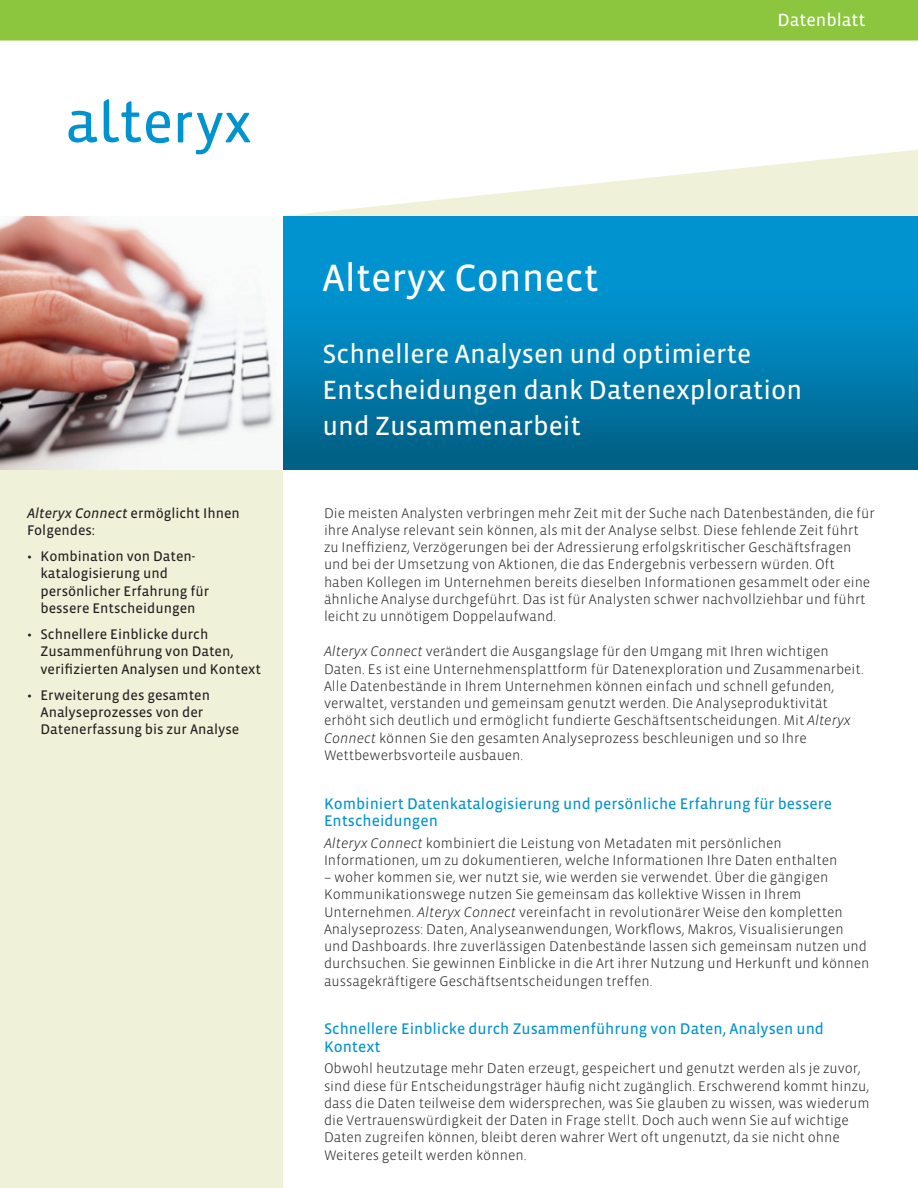
<style>
.page{position:relative;width:918px;height:1188px;background:#fff}
.page>*{position:absolute;margin:0;border:0;box-sizing:border-box;transform-origin:0 0}
.t1{font:39px "Vista Sans OT";color:#fff}
.t2{font:27px/36px "Vista Sans OT";color:#fff}
.t3{font:18px "Vista Sans OT";color:#fff}
.t4{font:15.75px/17.2px "Vista Sans OT";color:#0093d0}
.t5{font:300 14.25px/17.2px "Vista Sans OT";color:#231f20}
.t6{font:14.25px/17.2px "Vista Sans OT";color:#231f20}
.s1{font-style:italic}
</style>
<div class="page">
<svg style="left:283px;top:216px;width:635px;height:254px;background:#0081b5"></svg>
<div style="left:0;top:470px;width:283px;height:718px;background:#f0f1d9"></div>
<div style="left:0;top:0;width:918px;height:41px;background:#8bc63e"></div>
<svg style="left:68px;top:111px;width:29px;height:32px"></svg>
<svg style="left:178px;top:112px;width:72px;height:42px"></svg>
<svg style="left:104px;top:99px;width:66px;height:44px"></svg>
<img style="left:0;top:216px;width:276px;height:254px">
<svg style="left:286px;top:149px;width:632px;height:67px"></svg>
<p class="t3" style="left:778px;top:10px;width:90px">Datenblatt</p>
<p class="t6" style="left:27px;top:504px;width:214px"><span class="s1">Alteryx Connect</span> ermöglicht Ihnen<br>Folgendes:</p>
<p class="t6" style="left:40px;top:548px;width:170px;text-indent:-13px">• Kombination von Daten&shy;katalogisierung und persönlicher Erfahrung für bessere Entscheidungen</p>
<p class="t6" style="left:40px;top:626px;width:222px;text-indent:-13px">• Schnellere Einblicke durch<br>Zusammenführung von Daten, verifizierten Analysen und Kontext</p>
<p class="t6" style="left:40px;top:687px;width:200px;text-indent:-13px">• Erweiterung des gesamten<br>Analyseprozesses von der<br>Datenerfassung bis zur Analyse</p>
<h1 class="t1" style="left:322px;top:257px;width:278px">Alteryx Connect</h1>
<h2 class="t2" style="left:322px;top:336px;width:481px">Schnellere Analysen und optimierte<br>Entscheidungen dank Datenexploration und Zusammenarbeit</h2>
<p class="t5" style="left:324px;top:504px;width:552px">Die meisten Analysten verbringen mehr Zeit mit der Suche nach Datenbeständen, die für ihre Analyse relevant sein können, als mit der Analyse selbst. Diese fehlende Zeit führt zu Ineffizienz, Verzögerungen bei der Adressierung erfolgskritischer Geschäftsfragen und bei der Umsetzung von Aktionen, die das Endergebnis verbessern würden. Oft haben Kollegen im Unternehmen bereits dieselben Informationen gesammelt oder eine ähnliche Analyse durchgeführt. Das ist für Analysten schwer nachvollziehbar und führt leicht zu unnötigem Doppelaufwand.</p>
<p class="t5" style="left:324px;top:643px;width:541px"><span class="s1">Alteryx Connect</span> verändert die Ausgangslage für den Umgang mit Ihren wichtigen Daten. Es ist eine Unternehmensplattform für Datenexploration und Zusammenarbeit.<br>Alle Datenbestände in Ihrem Unternehmen können einfach und schnell gefunden, verwaltet, verstanden und gemeinsam genutzt werden. Die Analyseproduktivität erhöht sich deutlich und ermöglicht fundierte Geschäftsentscheidungen. Mit <span class="s1">Alteryx Connect</span> können Sie den gesamten Analyseprozess beschleunigen und so Ihre Wettbewerbsvorteile ausbauen.</p>
<p class="t4" style="left:324px;top:795px;width:510px">Kombiniert Datenkatalogisierung und persönliche Erfahrung für bessere<br>Entscheidungen</p>
<p class="t5" style="left:324px;top:834px;width:515px"><span class="s1">Alteryx Connect</span> kombiniert die Leistung von Metadaten mit persönlichen<br>Informationen, um zu dokumentieren, welche Informationen Ihre Daten enthalten</p>
<p class="t5" style="left:324px;top:869px;width:547px">– woher kommen sie, wer nutzt sie, wie werden sie verwendet. Über die gängigen Kommunikationswege nutzen Sie gemeinsam das kollektive Wissen in Ihrem Unternehmen. <span class="s1">Alteryx Connect</span> vereinfacht in revolutionärer Weise den kompletten Analyseprozess: Daten, Analyseanwendungen, Workflows, Makros, Visualisierungen und Dashboards. Ihre zuverlässigen Datenbestände lassen sich gemeinsam nutzen und durchsuchen. Sie gewinnen Einblicke in die Art ihrer Nutzung und Herkunft und können aussagekräftigere Geschäftsentscheidungen treffen.</p>
<p class="t4" style="left:324px;top:1021px;width:501px">Schnellere Einblicke durch Zusammenführung von Daten, Analysen und<br>Kontext</p>
<p class="t5" style="left:324px;top:1060px;width:547px">Obwohl heutzutage mehr Daten erzeugt, gespeichert und genutzt werden als je zuvor, sind diese für Entscheidungsträger häufig nicht zugänglich. Erschwerend kommt hinzu, dass die Daten teilweise dem widersprechen, was Sie glauben zu wissen, was wiederum die Vertrauenswürdigkeit der Daten in Frage stellt. Doch auch wenn Sie auf wichtige Daten zugreifen können, bleibt deren wahrer Wert oft ungenutzt, da sie nicht ohne Weiteres geteilt werden können.</p>
</div>
